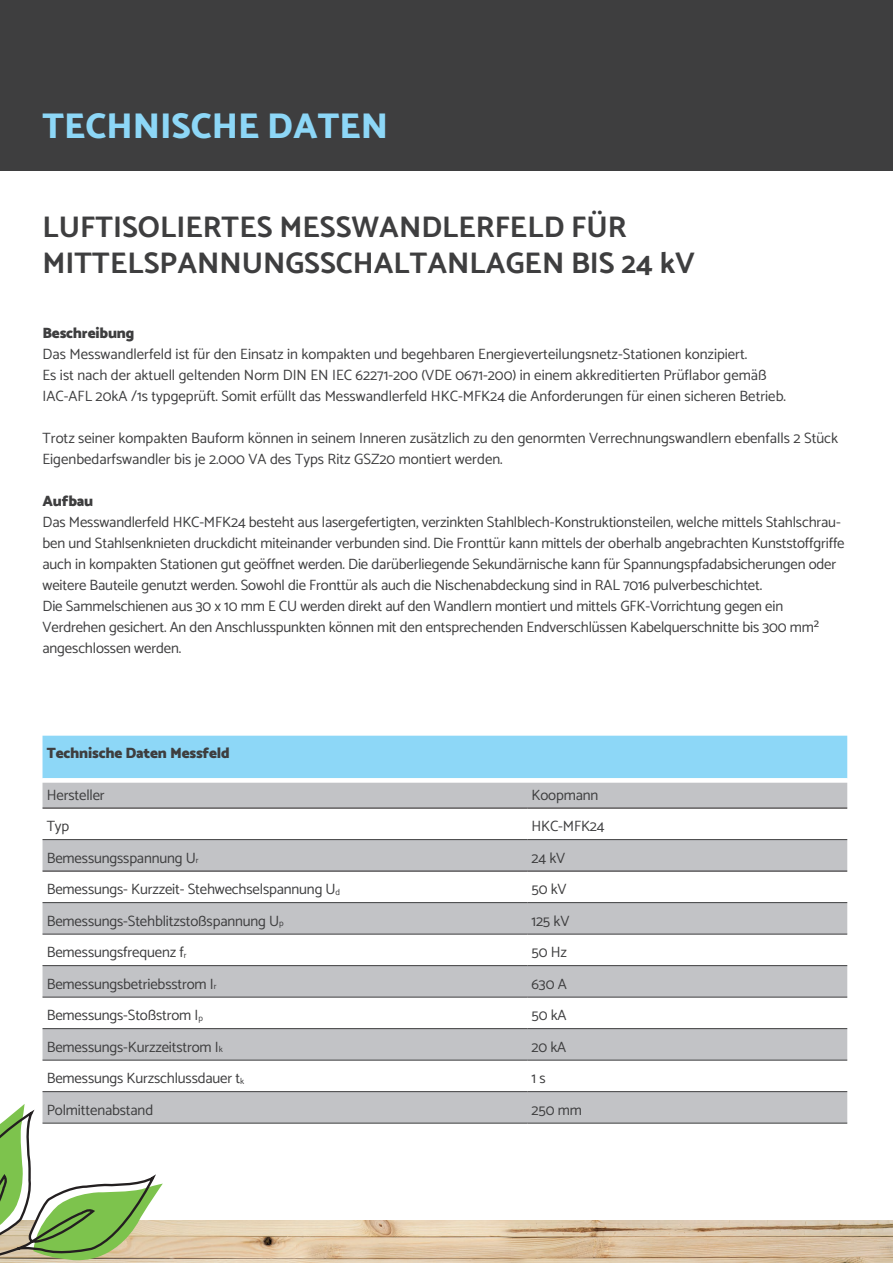
<style>
.page{position:relative;width:893px;height:1263px;background:#fff}
.page>*{position:absolute;margin:0;border:0;box-sizing:border-box;transform-origin:0 0}
.t1{font:800 36px "Catamaran";color:#8dd7f7}
.t2{font:700 30px/36px "Catamaran";color:#3e3e3f}
.t3{font:15px/21px "Catamaran";letter-spacing:-.01em;color:#3e3e3f}
.t4{font:900 15px "Catamaran";letter-spacing:-.01em;color:#3e3e3f}
.s1{font-size:8.7px}
</style>
<div class="page">
<div style="left:0;top:0;width:893px;height:170px;background:#3e3e3f"></div>
<img style="left:163px;top:1220px;width:730px;height:43px">
<svg style="left:0;top:1104px;width:163px;height:159px"></svg>
<svg style="left:43px;top:736px;width:804px;height:47px"></svg>
<svg style="left:43px;top:783px;width:804px;height:340px;fill:#c2c3c6"></svg>
<hr style="left:43px;top:808px;width:484px;height:1px;background:#231f20">
<hr style="left:527px;top:808px;width:320px;height:1px;background:#231f20">
<hr style="left:43px;top:871px;width:484px;height:1px;background:#231f20">
<hr style="left:527px;top:871px;width:320px;height:1px;background:#231f20">
<hr style="left:43px;top:839px;width:484px;height:1px;background:#3e3e3f">
<hr style="left:527px;top:839px;width:320px;height:1px;background:#3e3e3f">
<hr style="left:43px;top:902px;width:484px;height:1px;background:#3e3e3f">
<hr style="left:527px;top:902px;width:320px;height:1px;background:#3e3e3f">
<hr style="left:43px;top:934px;width:484px;height:1px;background:#3e3e3f">
<hr style="left:527px;top:934px;width:320px;height:1px;background:#3e3e3f">
<hr style="left:43px;top:965px;width:484px;height:1px;background:#3e3e3f">
<hr style="left:527px;top:965px;width:320px;height:1px;background:#3e3e3f">
<hr style="left:43px;top:997px;width:484px;height:1px;background:#3e3e3f">
<hr style="left:527px;top:997px;width:320px;height:1px;background:#3e3e3f">
<hr style="left:43px;top:1028px;width:484px;height:1px;background:#3e3e3f">
<hr style="left:527px;top:1028px;width:320px;height:1px;background:#3e3e3f">
<hr style="left:43px;top:1060px;width:484px;height:1px;background:#3e3e3f">
<hr style="left:527px;top:1060px;width:320px;height:1px;background:#3e3e3f">
<hr style="left:43px;top:1091px;width:484px;height:1px;background:#3e3e3f">
<hr style="left:527px;top:1091px;width:320px;height:1px;background:#3e3e3f">
<hr style="left:43px;top:1123px;width:484px;height:1px;background:#3e3e3f">
<hr style="left:527px;top:1123px;width:320px;height:1px;background:#3e3e3f">
<h1 class="t1" style="left:43px;top:99px;width:347px">TECHNISCHE DATEN</h1>
<h2 class="t2" style="left:43px;top:208px;width:654px">LUFTISOLIERTES MESSWANDLERFELD FÜR<br>MITTELSPANNUNGSSCHALTANLAGEN BIS 24 kV</h2>
<p class="t4" style="left:43px;top:321px;width:93px">Beschreibung</p>
<p class="t3" style="left:43px;top:343px;width:745px">Das Messwandlerfeld ist für den Einsatz in kompakten und begehbaren Energieverteilungsnetz-Stationen konzipiert.<br>Es ist nach der aktuell geltenden Norm DIN EN IEC 62271-200 (VDE 0671-200) in einem akkreditierten Prüflabor gemäß<br>IAC-AFL 20kA /1s typgeprüft. Somit erfüllt das Messwandlerfeld HKC-MFK24 die Anforderungen für einen sicheren Betrieb.</p>
<p class="t3" style="left:43px;top:427px;width:797px">Trotz seiner kompakten Bauform können in seinem Inneren zusätzlich zu den genormten Verrechnungswandlern ebenfalls 2 Stück<br>Eigenbedarfswandler bis je 2.000 VA des Typs Ritz GSZ20 montiert werden.</p>
<p class="t4" style="left:43px;top:489px;width:52px">Aufbau</p>
<p class="t3" style="left:43px;top:511px;width:804px">Das Messwandlerfeld HKC-MFK24 besteht aus lasergefertigten, verzinkten Stahlblech-Konstruktionsteilen, welche mittels Stahlschrau&shy;ben und Stahlsenknieten druckdicht miteinander verbunden sind. Die Fronttür kann mittels der oberhalb angebrachten Kunststoffgriffe auch in kompakten Stationen gut geöffnet werden. Die darüberliegende Sekundärnische kann für Spannungspfadabsicherungen oder weitere Bauteile genutzt werden. Sowohl die Fronttür als auch die Nischenabdeckung sind in RAL 7016 pulverbeschichtet.<br>Die Sammelschienen aus 30 x 10 mm E CU werden direkt auf den Wandlern montiert und mittels GFK-Vorrichtung gegen ein Verdrehen gesichert. An den Anschlusspunkten können mit den entsprechenden Endverschlüssen Kabelquerschnitte bis 300 mm² angeschlossen werden.</p>
<p class="t4" style="left:47px;top:741px;width:185px">Technische Daten Messfeld</p>
<p class="t3" style="left:47px;top:784px;width:60px">Hersteller</p>
<p class="t3" style="left:531px;top:784px;width:68px">Koopmann</p>
<p class="t3" style="left:47px;top:815px;width:24px">Typ</p>
<p class="t3" style="left:531px;top:815px;width:75px">HKC-MFK24</p>
<p class="t3" style="left:47px;top:847px;width:153px">Bemessungsspannung U<span class="s1">r</span></p>
<p class="t3" style="left:531px;top:847px;width:35px">24 kV</p>
<p class="t3" style="left:47px;top:878px;width:295px">Bemessungs- Kurzzeit- Stehwechselspannung U<span class="s1">d</span></p>
<p class="t3" style="left:531px;top:878px;width:37px">50 kV</p>
<p class="t3" style="left:47px;top:910px;width:238px">Bemessungs-Stehblitzstoßspannung U<span class="s1">p</span></p>
<p class="t3" style="left:531px;top:910px;width:39px">125 kV</p>
<p class="t3" style="left:47px;top:941px;width:141px">Bemessungsfrequenz f<span class="s1">r</span></p>
<p class="t3" style="left:531px;top:941px;width:37px">50 Hz</p>
<p class="t3" style="left:47px;top:973px;width:171px">Bemessungsbetriebsstrom I<span class="s1">r</span></p>
<p class="t3" style="left:531px;top:973px;width:37px">630 A</p>
<p class="t3" style="left:47px;top:1004px;width:158px">Bemessungs-Stoßstrom I<span class="s1">p</span></p>
<p class="t3" style="left:531px;top:1004px;width:37px">50 kA</p>
<p class="t3" style="left:47px;top:1036px;width:177px">Bemessungs-Kurzzeitstrom I<span class="s1">k</span></p>
<p class="t3" style="left:531px;top:1036px;width:36px">20 kA</p>
<p class="t3" style="left:47px;top:1067px;width:199px">Bemessungs Kurzschlussdauer t<span class="s1">k</span></p>
<p class="t3" style="left:531px;top:1067px;width:16px">1 s</p>
<p class="t3" style="left:47px;top:1099px;width:108px">Polmittenabstand</p>
<p class="t3" style="left:531px;top:1099px;width:52px">250 mm</p>
</div>
